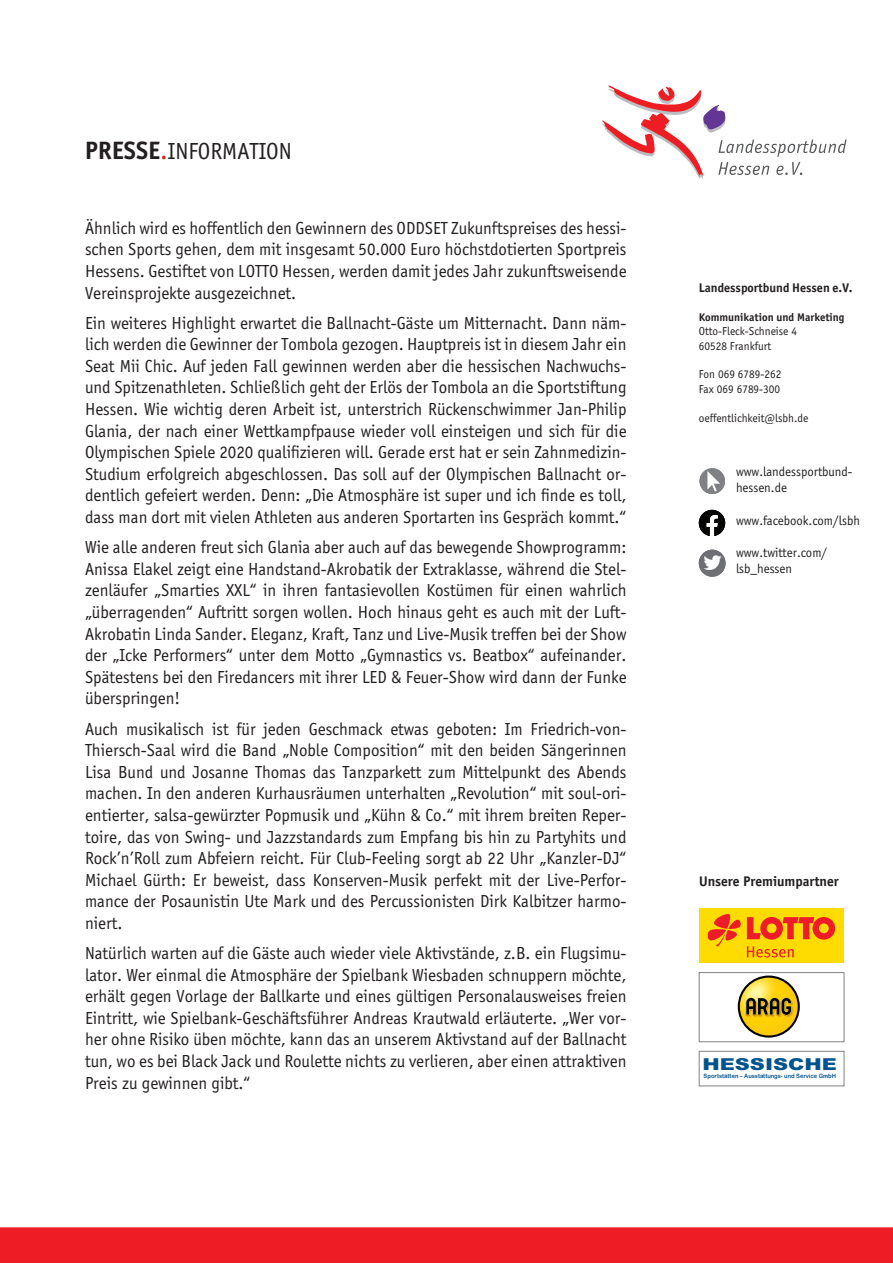
<style>
.page{position:relative;width:893px;height:1263px;background:#fff}
.page>*{position:absolute;margin:0;border:0;box-sizing:border-box;transform-origin:0 0}
.t1{font:24px "Sportiv";color:#231f20}
.Grundtext{font:18px/21.6px "Sportiv";color:#231f20;text-align:justify}
.t2{font:900 16.5px "Arial";color:#01538e;scale:1.27 1}
.t3{font:700 15px "Sportiv";color:#231f20}
.t4{font:13.5px/16.2px "Sportiv";color:#231f20}
.t5{font:700 13.5px "Sportiv";color:#231f20}
.t6{font:12px/14.4px "Sportiv";color:#231f20}
.t7{font:700 12px "Sportiv";color:#231f20}
.t8{font:6px "Arial Rounded MT Bold";color:#01538e;scale:.96 1}
.s1{font-weight:700;font-size:27px}
.s2{font-size:27px;color:#d1232a}
</style>
<div class="page">
<div style="left:0;top:1227px;width:893px;height:36px;background:#ee1d23"></div>
<svg style="left:602px;top:85px;width:245px;height:94px"></svg>
<div style="left:699px;top:908px;width:145px;height:54px;background:#ffdc01"></div>
<svg style="left:747px;top:917px;width:88px;height:23px"></svg>
<svg style="left:708px;top:914px;width:33px;height:33px"></svg>
<svg style="left:747px;top:946px;width:47px;height:11px"></svg>
<svg style="left:738px;top:975px;width:62px;height:62px"></svg>
<img style="left:740px;top:978px;width:58px;height:57px;border-radius:29px">
<svg style="left:746px;top:997px;width:45px;height:18px"></svg>
<div style="left:699px;top:972px;width:145px;height:70px;border:1px solid #808285"></div>
<div style="left:699px;top:1051px;width:145px;height:35px;border:1px solid #808285"></div>
<svg style="left:699px;top:510px;width:26px;height:26px"></svg>
<img style="left:699px;top:550px;width:26px;height:27px;border-radius:13px">
<img style="left:699px;top:468px;width:26px;height:26px;border-radius:13px">
<h1 class="t1" style="left:85px;top:138px;width:209px"><span class="s1">PRESSE</span><span class="s2">.</span>INFORMATION</h1>
<p class="Grundtext" style="left:85px;top:217px;width:543px">Ähnlich wird es hoffentlich den Gewinnern des ODDSET Zukunftspreises des hessi&shy;schen Sports gehen, dem mit insgesamt 50.000 Euro höchstdotierten Sportpreis Hessens. Gestiftet von LOTTO Hessen, werden damit jedes Jahr zukunftsweisende Vereinsprojekte ausgezeichnet.</p>
<p class="Grundtext" style="left:85px;top:312px;width:543px">Ein weiteres Highlight erwartet die Ballnacht-Gäste um Mitternacht. Dann näm&shy;lich werden die Gewinner der Tombola gezogen. Hauptpreis ist in diesem Jahr ein Seat Mii Chic. Auf jeden Fall gewinnen werden aber die hessischen Nachwuchs&shy;und Spitzenathleten. Schließlich geht der Erlös der Tombola an die Sportstiftung Hessen. Wie wichtig deren Arbeit ist, unterstrich Rückenschwimmer Jan-Philip Glania, der nach einer Wettkampfpause wieder voll einsteigen und sich für die Olympischen Spiele 2020 qualifizieren will. Gerade erst hat er sein Zahnmedizin-Studium erfolgreich abgeschlossen. Das soll auf der Olympischen Ballnacht or&shy;dentlich gefeiert werden. Denn: „Die Atmosphäre ist super und ich finde es toll, dass man dort mit vielen Athleten aus anderen Sportarten ins Gespräch kommt.“</p>
<p class="Grundtext" style="left:85px;top:537px;width:543px">Wie alle anderen freut sich Glania aber auch auf das bewegende Showprogramm:<br>Anissa Elakel zeigt eine Handstand-Akrobatik der Extraklasse, während die Stel&shy;zenläufer „Smarties XXL“ in ihren fantasievollen Kostümen für einen wahrlich „überragenden“ Auftritt sorgen wollen. Hoch hinaus geht es auch mit der Luft-Akrobatin Linda Sander. Eleganz, Kraft, Tanz und Live-Musik treffen bei der Show der „Icke Performers“ unter dem Motto „Gymnastics vs. Beatbox“ aufeinander.<br>Spätestens bei den Firedancers mit ihrer LED &amp; Feuer-Show wird dann der Funke überspringen!</p>
<p class="Grundtext" style="left:85px;top:718px;width:543px">Auch musikalisch ist für jeden Geschmack etwas geboten: Im Friedrich-von-Thiersch-Saal wird die Band „Noble Composition“ mit den beiden Sängerinnen Lisa Bund und Josanne Thomas das Tanzparkett zum Mittelpunkt des Abends machen. In den anderen Kurhausräumen unterhalten „Revolution“ mit soul-ori&shy;entierter, salsa-gewürzter Popmusik und „Kühn &amp; Co.“ mit ihrem breiten Reper&shy;toire, das von Swing- und Jazzstandards zum Empfang bis hin zu Partyhits und Rock’n’Roll zum Abfeiern reicht. Für Club-Feeling sorgt ab 22 Uhr „Kanzler-DJ“ Michael Gürth: Er beweist, dass Konserven-Musik perfekt mit der Live-Perfor&shy;mance der Posaunistin Ute Mark und des Percussionisten Dirk Kalbitzer harmo&shy;niert.</p>
<p class="Grundtext" style="left:85px;top:942px;width:543px">Natürlich warten auf die Gäste auch wieder viele Aktivstände, z.B. ein Flugsimu&shy;lator. Wer einmal die Atmosphäre der Spielbank Wiesbaden schnuppern möchte, erhält gegen Vorlage der Ballkarte und eines gültigen Personalausweises freien Eintritt, wie Spielbank-Geschäftsführer Andreas Krautwald erläuterte. „Wer vor&shy;her ohne Risiko üben möchte, kann das an unserem Aktivstand auf der Ballnacht tun, wo es bei Black Jack und Roulette nichts zu verlieren, aber einen attraktiven Preis zu gewinnen gibt.“</p>
<p class="t5" style="left:699px;top:280px;width:155px">Landessportbund Hessen e.V.</p>
<p class="t7" style="left:699px;top:310px;width:147px">Kommunikation und Marketing</p>
<p class="t6" style="left:699px;top:324px;width:100px">Otto-Fleck-Schneise 4<br>60528 Frankfurt</p>
<p class="t6" style="left:699px;top:367px;width:84px">Fon 069 6789-262<br>Fax 069 6789-300</p>
<p class="t6" style="left:699px;top:410px;width:111px">oeffentlichkeit@lsbh.de</p>
<p class="t4" style="left:736px;top:464px;width:118px">www.landessportbund&shy;hessen.de</p>
<p class="t4" style="left:736px;top:512px;width:125px">www.facebook.com/lsbh</p>
<p class="t4" style="left:736px;top:545px;width:93px">www.twitter.com/ lsb_hessen</p>
<p class="t3" style="left:699px;top:872px;width:141px">Unsere Premiumpartner</p>
<p class="t2" style="left:702px;top:1052px;width:108px">HESSISCHE</p>
<p class="t8" style="left:704px;top:1072px;width:140px">Sportstätten – Ausstattungs- und Service GmbH</p>
</div>
